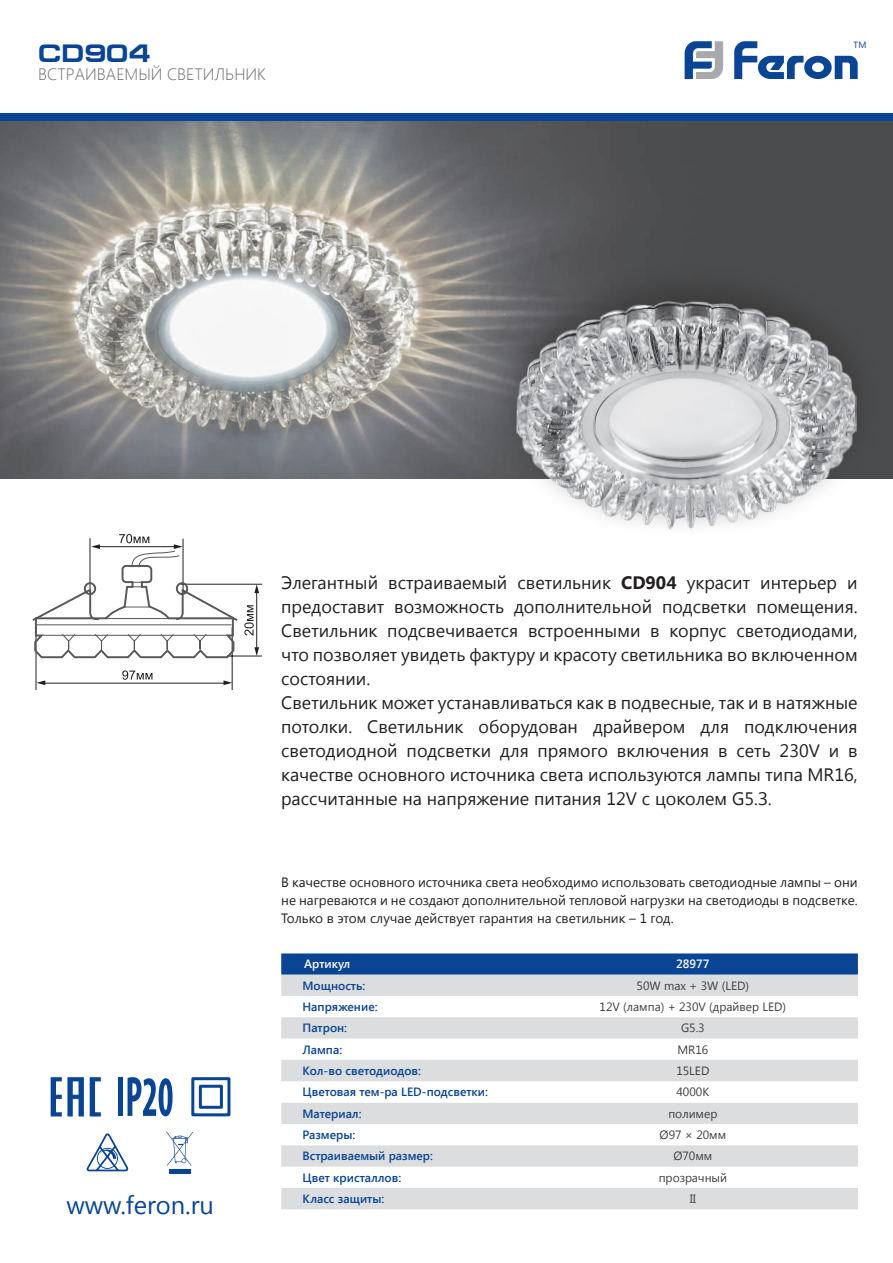
<style>
.page{position:relative;width:893px;height:1263px;background:#fff}
.page>*{position:absolute;margin:0;border:0;box-sizing:border-box;transform-origin:0 0}
.t1{font:25.5px "Segoe UI";color:#094594}
.t2{font:700 25.5px "Europe Ext";color:#094594}
.t3{font:18px/24px "Segoe UI";color:#231f20}
.t4{font:300 16.5px "Segoe UI";color:#6c6d70}
.t5{font:13.5px/18px "Segoe UI";color:#231f20;text-align:justify}
.t6{font:600 12px "Segoe UI";color:#094594}
.t7{font:12px "Segoe UI";color:#3e3e3f}
.t8{font:600 12px "Segoe UI";color:#fff}
.t9{font:9px "Segoe UI";color:#094594}
.s1{font-weight:700}
</style>
<div class="page">
<svg style="left:281px;top:953px;width:577px;height:22px"></svg>
<svg style="left:281px;top:975px;width:577px;height:234px;fill:#dcdddf"></svg>
<svg style="left:685px;top:41px;width:38px;height:38px"></svg>
<svg style="left:734px;top:41px;width:124px;height:38px"></svg>
<img style="left:0;top:120px;width:893px;height:359px">
<div style="left:0;top:113px;width:893px;height:7px;background:#094594"></div>
<svg style="left:90px;top:1077px;width:11px;height:39px"></svg>
<svg style="left:51px;top:1077px;width:33px;height:39px"></svg>
<hr style="left:169px;top:1169px;width:21px;height:4px;background:#094594">
<svg style="left:166px;top:1131px;width:27px;height:35px"></svg>
<svg style="left:86px;top:1133px;width:43px;height:39px"></svg>
<div style="left:489px;top:261px;width:395px;height:281px;background:#231f20;opacity:.4"></div>
<img style="left:515px;top:298px;width:344px;height:235px">
<hr style="left:119px;top:1077px;width:4px;height:39px;background:#094594">
<svg style="left:128px;top:1077px;width:45px;height:39px"></svg>
<svg style="left:191px;top:1077px;width:40px;height:40px"></svg>
<hr style="left:36px;top:627px;width:1px;height:63px;background:#231f20">
<hr style="left:232px;top:627px;width:1px;height:63px;background:#231f20">
<hr style="left:227px;top:656px;width:35px;height:1px;background:#231f20">
<hr style="left:180px;top:584px;width:82px;height:1px;background:#231f20">
<svg style="left:122px;top:670px;width:30px;height:10px"></svg>
<hr style="left:44px;top:683px;width:181px;height:1px;background:#231f20">
<svg style="left:37px;top:680px;width:8px;height:5px"></svg>
<svg style="left:224px;top:680px;width:8px;height:5px"></svg>
<svg style="left:32px;top:534px;width:227px;height:125px"></svg>
<h1 class="t2" style="left:38px;top:39px;width:113px">CD904</h1>
<p class="t4" style="left:38px;top:62px;width:229px">ВСТРАИВАЕМЫЙ СВЕТИЛЬНИК</p>
<p class="t9" style="left:854px;top:38px;width:14px">TM</p>
<h1 class="t1" style="left:66px;top:1187px;width:149px">www.feron.ru</h1>
<p class="t3" style="left:281px;top:570px;width:578px">Элегантный встраиваемый светильник <span class="s1">CD904</span> украсит интерьер и предоставит возможность дополнительной подсветки помещения.<br>Светильник подсвечивается встроенными в корпус светодиодами, что позволяет увидеть фактуру и красоту светильника во включенном состоянии.<br>Светильник может устанавливаться как в подвесные, так и в натяжные потолки. Светильник оборудован драйвером для подключения светодиодной подсветки для прямого включения в сеть 230V и в качестве основного источника света используются лампы типа MR16, рассчитанные на напряжение питания 12V с цоколем G5.З.</p>
<p class="t5" style="left:281px;top:872px;width:578px">В качестве основного источника света необходимо использовать светодиодные лампы – они не нагреваются и не создают дополнительной тепловой нагрузки на светодиоды в подсветке.<br>Только в этом случае действует гарантия на светильник – 1 год.</p>
<p class="t8" style="left:304px;top:956px;width:48px">Артикул</p>
<p class="t8" style="left:676px;top:956px;width:35px">28977</p>
<p class="t6" style="left:302px;top:977px;width:64px">Мощность:</p>
<p class="t7" style="left:637px;top:977px;width:114px">50W max + 3W (LED)</p>
<p class="t6" style="left:302px;top:998px;width:77px">Напряжение:</p>
<p class="t7" style="left:600px;top:998px;width:188px">12V (лампа) + 230V (драйвер LED)</p>
<p class="t6" style="left:302px;top:1019px;width:46px">Патрон:</p>
<p class="t7" style="left:681px;top:1020px;width:25px">G5.3</p>
<p class="t6" style="left:302px;top:1041px;width:41px">Лампа:</p>
<p class="t7" style="left:677px;top:1041px;width:32px">MR16</p>
<p class="t6" style="left:302px;top:1062px;width:120px">Кол-во светодиодов:</p>
<p class="t7" style="left:676px;top:1062px;width:35px">15LED</p>
<p class="t6" style="left:302px;top:1084px;width:187px">Цветовая тем-ра LED-подсветки:</p>
<p class="t7" style="left:676px;top:1084px;width:34px">4000K</p>
<p class="t6" style="left:302px;top:1105px;width:61px">Материал:</p>
<p class="t7" style="left:668px;top:1105px;width:51px">полимер</p>
<p class="t6" style="left:302px;top:1126px;width:54px">Размеры:</p>
<p class="t7" style="left:660px;top:1126px;width:68px">Ø97 × 20мм</p>
<p class="t6" style="left:302px;top:1148px;width:132px">Встраиваемый размер:</p>
<p class="t7" style="left:673px;top:1148px;width:40px">Ø70мм</p>
<p class="t6" style="left:302px;top:1169px;width:100px">Цвет кристаллов:</p>
<p class="t7" style="left:659px;top:1169px;width:70px">прозрачный</p>
<p class="t6" style="left:302px;top:1190px;width:83px">Класс защиты:</p>
<p class="t7" style="left:690px;top:1190px;width:8px">II</p>
</div>
